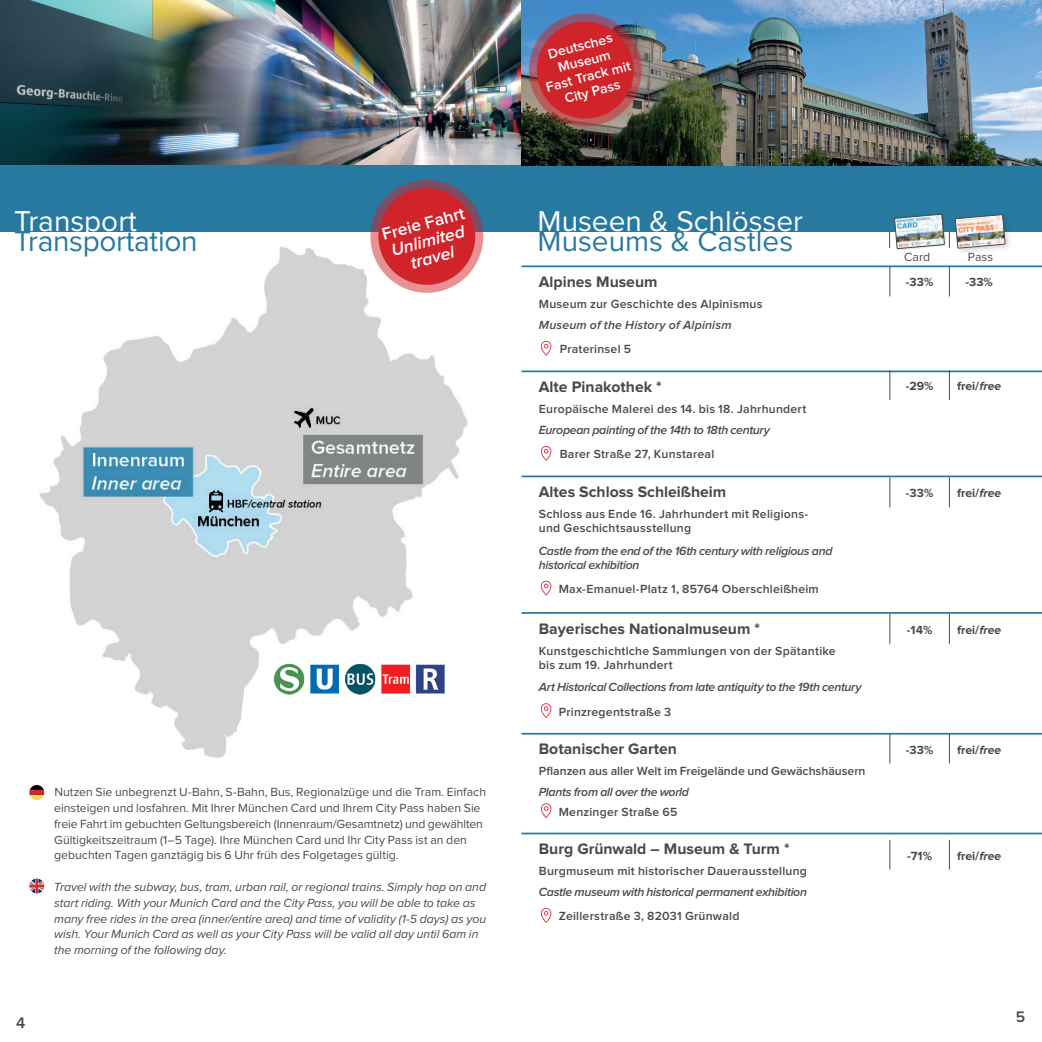
<style>
.page{position:relative;width:1042px;height:1042px;background:#fff}
.page>*{position:absolute;margin:0;border:0;box-sizing:border-box;transform-origin:0 0}
.t1{font:29.75px "Proxima Nova";letter-spacing:-.01em;color:#2779a0}
.t2{font:29.75px "Proxima Nova";color:#fff}
.t3{font:italic 600 17.5px/17.5px "Proxima Nova";color:#fff;text-align:center}
.t4{font:600 17.5px "Proxima Nova";color:#fff}
.t5{font:700 15.75px "Proxima Nova";color:#484948}
.t6{font:600 15.75px "Proxima Nova";color:#484948}
.t7{font:600 14px/15.8px "Proxima Nova";color:#fff;text-align:center}
.t8{font:600 12.25px/14px "Proxima Nova";letter-spacing:.02em;color:#484948}
.t9{font:12.25px/15.8px "Proxima Nova";color:#484948}
.t10{font:italic 12.25px/15.8px "Proxima Nova";letter-spacing:-.005em;color:#484948}
.t11{font:italic 600 12.25px/14px "Proxima Nova";letter-spacing:-.025em;color:#484948}
.t12{font:700 12.25px "Proxima Nova";color:#484948}
.t13{font:600 12.25px "Proxima Nova";color:#484948}
.t14{font:italic 600 12.25px "Proxima Nova";letter-spacing:.015em;color:#484948}
.s1{font-style:italic}
</style>
<div class="page">
<img style="left:0;top:0;width:1042px;height:166px">
<div style="left:0;top:166px;width:522px;height:66px;background:#2779a0"></div>
<img style="left:39px;top:247px;width:429px;height:511px">
<svg style="left:29px;top:785px;width:15px;height:15px"></svg>
<svg style="left:29px;top:878px;width:15px;height:15px"></svg>
<svg style="left:362px;top:180px;width:122px;height:121px"></svg>
<img style="left:244px;top:659px;width:224px;height:71px">
<div style="left:520px;top:166px;width:522px;height:66px;background:#2779a0"></div>
<hr style="left:521px;top:265px;width:521px;height:2px;background:#2779a0">
<hr style="left:521px;top:370px;width:521px;height:2px;background:#2779a0">
<hr style="left:521px;top:475px;width:521px;height:2px;background:#2779a0">
<hr style="left:521px;top:612px;width:521px;height:2px;background:#2779a0">
<hr style="left:521px;top:733px;width:521px;height:1px;background:#2779a0">
<hr style="left:521px;top:832px;width:521px;height:2px;background:#2779a0">
<svg style="left:541px;top:341px;width:10px;height:15px"></svg>
<svg style="left:541px;top:446px;width:10px;height:15px"></svg>
<svg style="left:541px;top:581px;width:10px;height:14px"></svg>
<svg style="left:541px;top:703px;width:10px;height:15px"></svg>
<svg style="left:541px;top:803px;width:10px;height:15px"></svg>
<svg style="left:541px;top:908px;width:10px;height:15px"></svg>
<div style="left:952px;top:211px;width:60px;height:45px;background:#231f20;opacity:.2"></div>
<svg style="left:889px;top:267px;width:1px;height:29px"></svg>
<svg style="left:949px;top:267px;width:1px;height:29px"></svg>
<hr style="left:949px;top:370px;width:1px;height:30px;background:#484948">
<hr style="left:889px;top:370px;width:1px;height:30px;background:#484948">
<hr style="left:949px;top:477px;width:1px;height:30px;background:#484948">
<hr style="left:889px;top:477px;width:1px;height:30px;background:#484948">
<hr style="left:949px;top:614px;width:1px;height:30px;background:#484948">
<hr style="left:889px;top:614px;width:1px;height:30px;background:#484948">
<svg style="left:949px;top:734px;width:1px;height:29px"></svg>
<svg style="left:889px;top:734px;width:1px;height:29px"></svg>
<svg style="left:949px;top:840px;width:1px;height:29px"></svg>
<svg style="left:889px;top:840px;width:1px;height:29px"></svg>
<img style="left:521px;top:6px;width:129px;height:128px">
<img style="left:889px;top:211px;width:116px;height:45px">
<h1 class="t2" style="left:14px;top:208px;width:124px">Transport</h1>
<h1 class="t1" style="left:14px;top:227px;width:185px">Transportation</h1>
<h2 class="t4" style="left:380px;top:227px;width:86px;rotate:-15deg">Freie Fahrt</h2>
<h2 class="t3" style="left:389px;top:242px;width:77px;rotate:-15deg">Unlimited travel</h2>
<p class="t9" style="left:54px;top:785px;width:433px">Nutzen Sie unbegrenzt U-Bahn, S-Bahn, Bus, Regionalzüge und die Tram. Einfach einsteigen und losfahren. Mit Ihrer München Card und Ihrem City Pass haben Sie freie Fahrt im gebuchten Geltungsbereich (Innenraum/Gesamtnetz) und gewählten Gültigkeitszeitraum (1–5 Tage). Ihre München Card und Ihr City Pass ist an den gebuchten Tagen ganztägig bis 6 Uhr früh des Folgetages gültig.</p>
<p class="t10" style="left:54px;top:879px;width:434px">Travel with the subway, bus, tram, urban rail, or regional trains. Simply hop on and start riding. With your Munich Card and the City Pass, you will be able to take as many free rides in the area (inner/entire area) and time of validity (1-5 days) as you wish. Your Munich Card as well as your City Pass will be valid all day until 6am in the morning of the following day.</p>
<p class="t7" style="left:536px;top:50px;width:88px;rotate:-15deg">Deutsches<br>Museum<br>Fast Track mit<br>City Pass</p>
<h1 class="t2" style="left:538px;top:208px;width:267px">Museen &amp; Schlösser</h1>
<h1 class="t1" style="left:538px;top:227px;width:257px">Museums &amp; Castles</h1>
<p class="t5" style="left:539px;top:275px;width:120px">Alpines Museum</p>
<p class="t8" style="left:539px;top:297px;width:225px">Museum zur Geschichte des Alpinismus</p>
<p class="t14" style="left:539px;top:319px;width:194px">Museum of the History of Alpinism</p>
<p class="t8" style="left:560px;top:343px;width:73px">Praterinsel 5</p>
<p class="t5" style="left:539px;top:380px;width:124px">Alte Pinakothek *</p>
<p class="t8" style="left:539px;top:402px;width:269px">Europäische Malerei des 14. bis 18. Jahrhundert</p>
<p class="t11" style="left:539px;top:423px;width:233px">European painting of the 14th to 18th century</p>
<p class="t8" style="left:560px;top:448px;width:156px">Barer Straße 27, Kunstareal</p>
<p class="t5" style="left:539px;top:485px;width:189px">Altes Schloss Schleißheim</p>
<p class="t8" style="left:539px;top:507px;width:271px">Schloss aus Ende 16. Jahrhundert mit Religions&shy;und Geschichtsausstellung</p>
<p class="t11" style="left:539px;top:544px;width:295px">Castle from the end of the 16th century with religious and historical exhibition</p>
<p class="t8" style="left:559px;top:582px;width:262px">Max-Emanuel-Platz 1, 85764 Oberschleißheim</p>
<p class="t5" style="left:539px;top:621px;width:223px">Bayerisches Nationalmuseum *</p>
<p class="t8" style="left:539px;top:644px;width:298px">Kunstgeschichtlche Sammlungen von der Spätantike bis zum 19. Jahrhundert</p>
<p class="t11" style="left:539px;top:681px;width:324px">Art Historical Collections from late antiquity to the 19th century</p>
<p class="t8" style="left:559px;top:705px;width:114px">Prinzregentstraße 3</p>
<p class="t5" style="left:539px;top:742px;width:140px">Botanischer Garten</p>
<p class="t13" style="left:539px;top:766px;width:328px">Pflanzen aus aller Welt im Freigelände und Gewächshäusern</p>
<p class="t11" style="left:539px;top:786px;width:152px">Plants from all over the world</p>
<p class="t8" style="left:559px;top:805px;width:120px">Menzinger Straße 65</p>
<p class="t5" style="left:539px;top:842px;width:252px">Burg Grünwald – Museum &amp; Turm *</p>
<p class="t8" style="left:539px;top:864px;width:270px">Burgmuseum mit historischer Dauerausstellung</p>
<p class="t11" style="left:539px;top:885px;width:270px">Castle museum with historical permanent exhibition</p>
<p class="t8" style="left:559px;top:910px;width:182px">Zeillerstraße 3, 82031 Grünwald</p>
<p class="t9" style="left:904px;top:249px;width:27px">Card</p>
<p class="t9" style="left:968px;top:249px;width:27px">Pass</p>
<p class="t12" style="left:906px;top:277px;width:29px">-33%</p>
<p class="t12" style="left:965px;top:277px;width:29px">-33%</p>
<p class="t12" style="left:906px;top:380px;width:29px">-29%</p>
<p class="t12" style="left:957px;top:380px;width:46px">frei/<span class="s1">free</span></p>
<p class="t12" style="left:906px;top:488px;width:29px">-33%</p>
<p class="t12" style="left:957px;top:488px;width:46px">frei/<span class="s1">free</span></p>
<p class="t12" style="left:907px;top:624px;width:27px">-14%</p>
<p class="t12" style="left:957px;top:624px;width:46px">frei/<span class="s1">free</span></p>
<p class="t12" style="left:906px;top:744px;width:29px">-33%</p>
<p class="t12" style="left:957px;top:744px;width:46px">frei/<span class="s1">free</span></p>
<p class="t12" style="left:907px;top:850px;width:26px">-71%</p>
<p class="t12" style="left:957px;top:850px;width:46px">frei/<span class="s1">free</span></p>
<p class="t6" style="left:16px;top:1015px;width:11px">4</p>
<p class="t6" style="left:1015px;top:1010px;width:11px">5</p>
</div>
